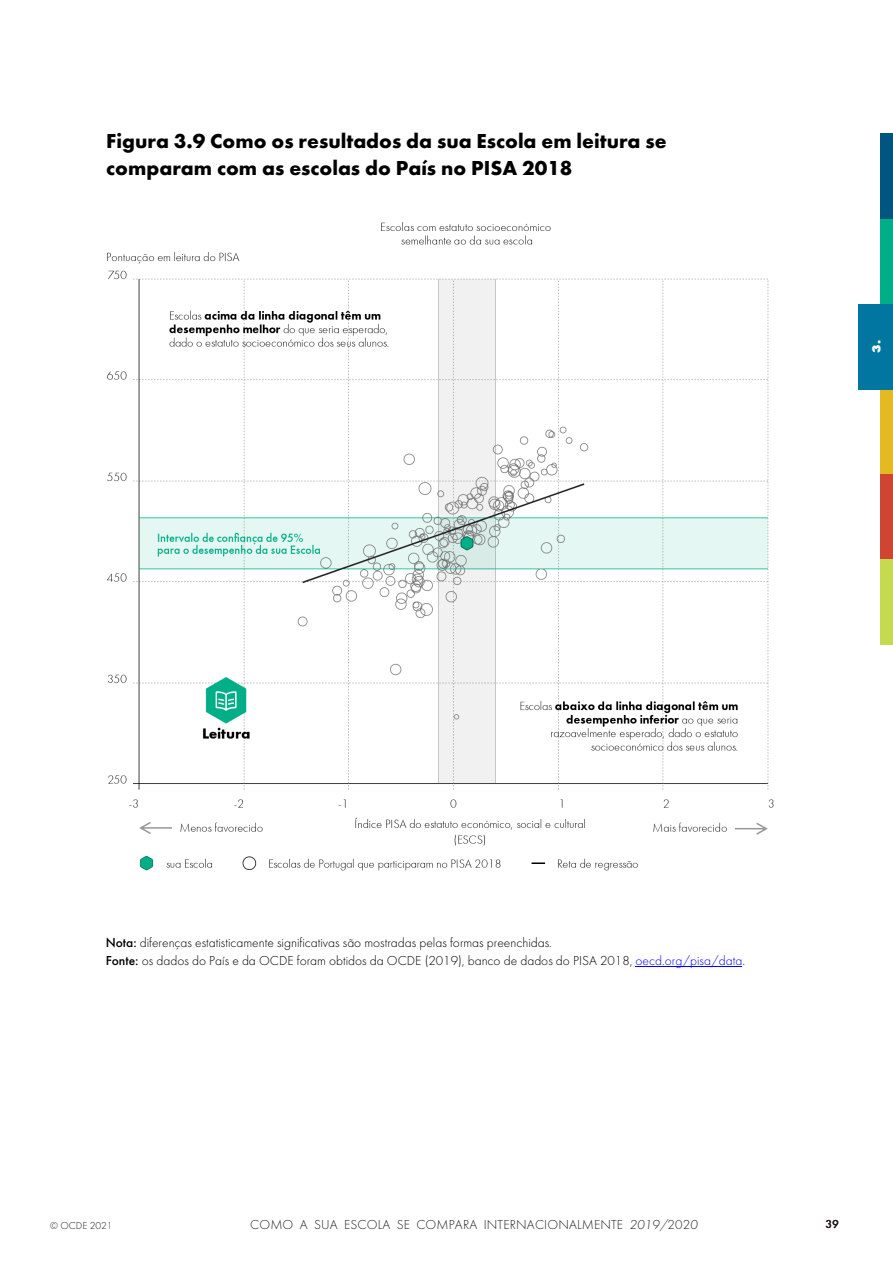
<style>
.page{position:relative;width:893px;height:1263px;background:#fff}
.page>*{position:absolute;margin:0;border:0;box-sizing:border-box;transform-origin:0 0}
.Figure_heading{font:700 21px/27px "Futura PT";color:#000}
.Charts_source___note{font:300 13.5px/17.9px "Futura PT";color:#000}
.t1{font:300 13.5px "Futura PT";letter-spacing:.01em;color:#231f20}
.t2{font:800 12px "Futura PT";color:#fff}
.t3{font:500 12px "Futura PT";color:#231f20}
.t4{font:300 10.5px "Futura PT";color:#231f20}
.s1{font-weight:500}
.s2{color:#0001fe}
.s3{font-style:italic}
</style>
<div class="page">
<div style="left:880px;top:134px;width:13px;height:85px;background:#005581"></div>
<div style="left:880px;top:219px;width:13px;height:85px;background:#00ae88"></div>
<div style="left:880px;top:389px;width:13px;height:85px;background:#e5b921"></div>
<div style="left:880px;top:474px;width:13px;height:85px;background:#d04432"></div>
<div style="left:880px;top:559px;width:13px;height:85px;background:#c6da50"></div>
<div style="left:859px;top:304px;width:34px;height:85px;background:#0076a0"></div>
<hr style="left:636px;top:966px;width:106px;height:1px;background:#0001fe">
<img style="left:107px;top:222px;width:667px;height:649px">
<p class="Figure_heading" style="left:106px;top:127px;width:562px">Figura 3.9 Como os resultados da sua Escola em leitura se comparam com as escolas do País no PISA 2018</p>
<p class="t2" style="left:869px;top:353px;width:14px;rotate:-90deg">3.</p>
<p class="Charts_source___note" style="left:106px;top:933px;width:641px"><span class="s1">Nota:</span> diferenças estatisticamente significativas são mostradas pelas formas preenchidas.<br><span class="s1">Fonte:</span> os dados do País e da OCDE foram obtidos da OCDE (2019), banco de dados do PISA 2018, <span class="s2">oecd.org/pisa/data</span><span class="s3">.</span></p>
<p class="t1" style="left:250px;top:1217px;width:449px">COMO A SUA ESCOLA SE COMPARA INTERNACIONALMENTE <span class="s3">2019/</span>202<span class="s3">0</span></p>
<p class="t4" style="left:50px;top:1219px;width:64px">© OCDE 2021</p>
<p class="t3" style="left:825px;top:1217px;width:15px">39</p>
</div>
